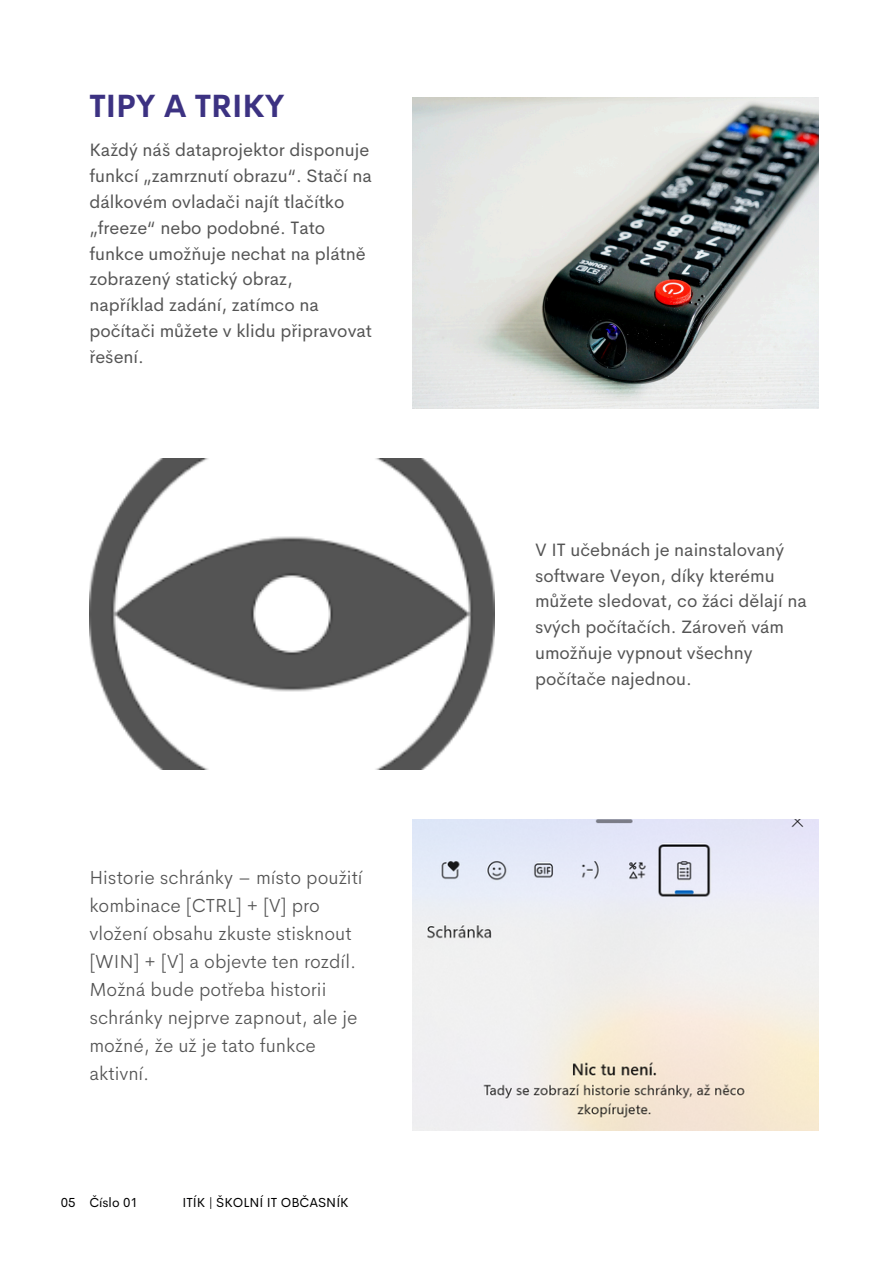
<style>
.page{position:relative;width:894px;height:1264px;background:#fff}
.page>*{position:absolute;margin:0;border:0;box-sizing:border-box;transform-origin:0 0}
.t1{font:700 31.5px "Cerebri Sans";color:#3c3282}
.t2{font:300 19.05px/28px "Cerebri Sans";color:#545454}
.t3{font:18px/25.8px "Cerebri Sans";color:#545454}
.t4{font:13.2px "Cerebri Sans";color:#000001}
</style>
<div class="page">
<img style="left:89px;top:458px;width:405px;height:311px">
<img style="left:413px;top:98px;width:405px;height:310px">
<img style="left:413px;top:819px;width:405px;height:311px">
<p class="t1" style="left:89px;top:86px;width:197px">TIPY A TRIKY</p>
<h1 class="t3" style="left:89px;top:137px;width:284px">Každý náš dataprojektor disponuje funkcí „zamrznutí obrazu“. Stačí na dálkovém ovladači najít tlačítko „freeze“ nebo podobné. Tato funkce umožňuje nechat na plátně zobrazený statický obraz, například zadání, zatímco na počítači můžete v klidu připravovat řešení.</h1>
<h2 class="t2" style="left:89px;top:862px;width:275px">Historie schránky – místo použití kombinace [CTRL] + [V] pro vložení obsahu zkuste stisknout [WIN] + [V] a objevte ten rozdíl.<br>Možná bude potřeba historii schránky nejprve zapnout, ale je možné, že už je tato funkce aktivní.</h2>
<h2 class="t4" style="left:61px;top:1193px;width:16px">05</h2>
<h3 class="t4" style="left:89px;top:1194px;width:50px">Číslo 01</h3>
<p class="t4" style="left:182px;top:1194px;width:168px">ITÍK | ŠKOLNÍ IT OBČASNÍK</p>
<h2 class="t3" style="left:535px;top:536px;width:273px">V IT učebnách je nainstalovaný software Veyon, díky kterému můžete sledovat, co žáci dělají na svých počítačích. Zároveň vám umožňuje vypnout všechny počítače najednou.</h2>
</div>
